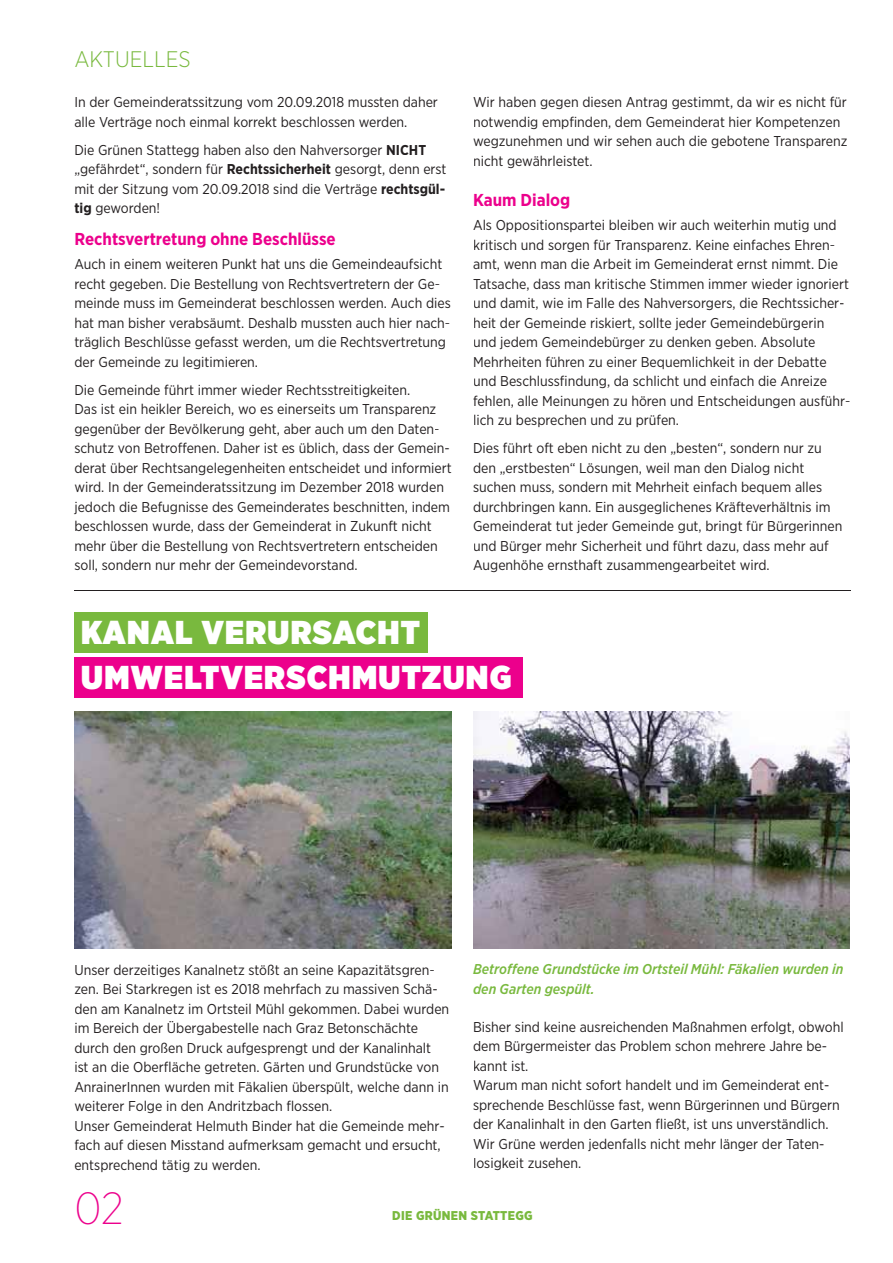
<style>
.page{position:relative;width:893px;height:1263px;background:#fff}
.page>*{position:absolute;margin:0;border:0;box-sizing:border-box;transform-origin:0 0}
.t1{font:200 45px "Gotham Narrow";color:#ec008c}
.t2{font:900 33px/44.7px "Gotham Narrow";letter-spacing:.04em;color:#fff}
.t3{font:300 22.5px "Gotham Narrow";color:#79b93e}
.t4{font:700 17.25px "Gotham Narrow";color:#ec008c}
.t5{font:14.25px/19.5px "Gotham Narrow";color:#231f20}
.t6{font:italic 500 14.25px/19.5px "Gotham Narrow";color:#79b93e}
.t7{font:900 12.75px "Gotham Narrow";letter-spacing:.025em;color:#79b93e}
.s1{font-weight:700}
</style>
<div class="page">
<img style="left:473px;top:711px;width:377px;height:237px">
<img style="left:74px;top:711px;width:378px;height:237px">
<div style="left:74px;top:613px;width:354px;height:40px;background:#79b93e"></div>
<div style="left:74px;top:657px;width:449px;height:41px;background:#ec008c"></div>
<hr style="left:74px;top:590px;width:776px;height:1px;background:#231f20">
<h3 class="t3" style="left:74px;top:51px;width:118px">AKTUELLES</h3>
<p class="t5" style="left:74px;top:93px;width:365px">In der Gemeinderatssitzung vom 20.09.2018 mussten daher alle Verträge noch einmal korrekt beschlossen werden.</p>
<p class="t5" style="left:74px;top:141px;width:374px">Die Grünen Stattegg haben also den Nahversorger <span class="s1">NICHT </span>„gefährdet“, sondern für <span class="s1">Rechtssicherheit</span> gesorgt, denn erst mit der Sitzung vom 20.09.2018 sind die Verträge <span class="s1">rechtsgül&shy;tig</span> geworden!</p>
<p class="t4" style="left:74px;top:233px;width:263px">Rechtsvertretung ohne Beschlüsse</p>
<p class="t5" style="left:74px;top:255px;width:378px">Auch in einem weiteren Punkt hat uns die Gemeindeaufsicht recht gegeben. Die Bestellung von Rechtsvertretern der Ge&shy;meinde muss im Gemeinderat beschlossen werden. Auch dies hat man bisher verabsäumt. Deshalb mussten auch hier nach&shy;träglich Beschlüsse gefasst werden, um die Rechtsvertretung der Gemeinde zu legitimieren.</p>
<p class="t5" style="left:74px;top:381px;width:379px">Die Gemeinde führt immer wieder Rechtsstreitigkeiten.<br>Das ist ein heikler Bereich, wo es einerseits um Transparenz gegenüber der Bevölkerung geht, aber auch um den Daten&shy;schutz von Betroffenen. Daher ist es üblich, dass der Gemein&shy;derat über Rechtsangelegenheiten entscheidet und informiert wird. In der Gemeinderatssitzung im Dezember 2018 wurden jedoch die Befugnisse des Gemeinderates beschnitten, indem beschlossen wurde, dass der Gemeinderat in Zukunft nicht mehr über die Bestellung von Rechtsvertretern entscheiden soll, sondern nur mehr der Gemeindevorstand.</p>
<p class="t5" style="left:473px;top:93px;width:376px">Wir haben gegen diesen Antrag gestimmt, da wir es nicht für notwendig empfinden, dem Gemeinderat hier Kompetenzen wegzunehmen und wir sehen auch die gebotene Transparenz nicht gewährleistet.</p>
<p class="t4" style="left:473px;top:194px;width:99px">Kaum Dialog</p>
<p class="t5" style="left:473px;top:216px;width:379px">Als Oppositionspartei bleiben wir auch weiterhin mutig und kritisch und sorgen für Transparenz. Keine einfaches Ehren&shy;amt, wenn man die Arbeit im Gemeinderat ernst nimmt. Die Tatsache, dass man kritische Stimmen immer wieder ignoriert und damit, wie im Falle des Nahversorgers, die Rechtssicher&shy;heit der Gemeinde riskiert, sollte jeder Gemeindebürgerin und jedem Gemeindebürger zu denken geben. Absolute Mehrheiten führen zu einer Bequemlichkeit in der Debatte und Beschlussfindung, da schlicht und einfach die Anreize fehlen, alle Meinungen zu hören und Entscheidungen ausführ&shy;lich zu besprechen und zu prüfen.</p>
<p class="t5" style="left:473px;top:439px;width:371px">Dies führt oft eben nicht zu den „besten“, sondern nur zu den „erstbesten“ Lösungen, weil man den Dialog nicht suchen muss, sondern mit Mehrheit einfach bequem alles durchbringen kann. Ein ausgeglichenes Kräfteverhältnis im Gemeinderat tut jeder Gemeinde gut, bringt für Bürgerinnen und Bürger mehr Sicherheit und führt dazu, dass mehr auf Augenhöhe ernsthaft zusammengearbeitet wird.</p>
<h2 class="t2" style="left:81px;top:614px;width:432px">KANAL VERURSACHT<br>UMWELTVERSCHMUTZUNG</h2>
<p class="t5" style="left:74px;top:960px;width:376px">Unser derzeitiges Kanalnetz stößt an seine Kapazitätsgren&shy;zen. Bei Starkregen ist es 2018 mehrfach zu massiven Schä&shy;den am Kanalnetz im Ortsteil Mühl gekommen. Dabei wurden im Bereich der Übergabestelle nach Graz Betonschächte durch den großen Druck aufgesprengt und der Kanalinhalt<br>ist an die Oberfläche getreten. Gärten und Grundstücke von AnrainerInnen wurden mit Fäkalien überspült, welche dann in weiterer Folge in den Andritzbach flossen.<br>Unser Gemeinderat Helmuth Binder hat die Gemeinde mehr&shy;fach auf diesen Misstand aufmerksam gemacht und ersucht, entsprechend tätig zu werden.</p>
<p class="t6" style="left:473px;top:960px;width:372px">Betroffene Grundstücke im Ortsteil Mühl: Fäkalien wurden in den Garten gespült.</p>
<p class="t5" style="left:473px;top:1018px;width:372px">Bisher sind keine ausreichenden Maßnahmen erfolgt, obwohl dem Bürgermeister das Problem schon mehrere Jahre be&shy;kannt ist.<br>Warum man nicht sofort handelt und im Gemeinderat ent&shy;sprechende Beschlüsse fast, wenn Bürgerinnen und Bürgern der Kanalinhalt in den Garten fließt, ist uns unverständlich.<br>Wir Grüne werden jedenfalls nicht mehr länger der Taten&shy;losigkeit zusehen.</p>
<h1 class="t1" style="left:74px;top:1183px;width:51px">02</h1>
<p class="t7" style="left:392px;top:1211px;width:142px">DIE GRÜNEN STATTEGG</p>
</div>
